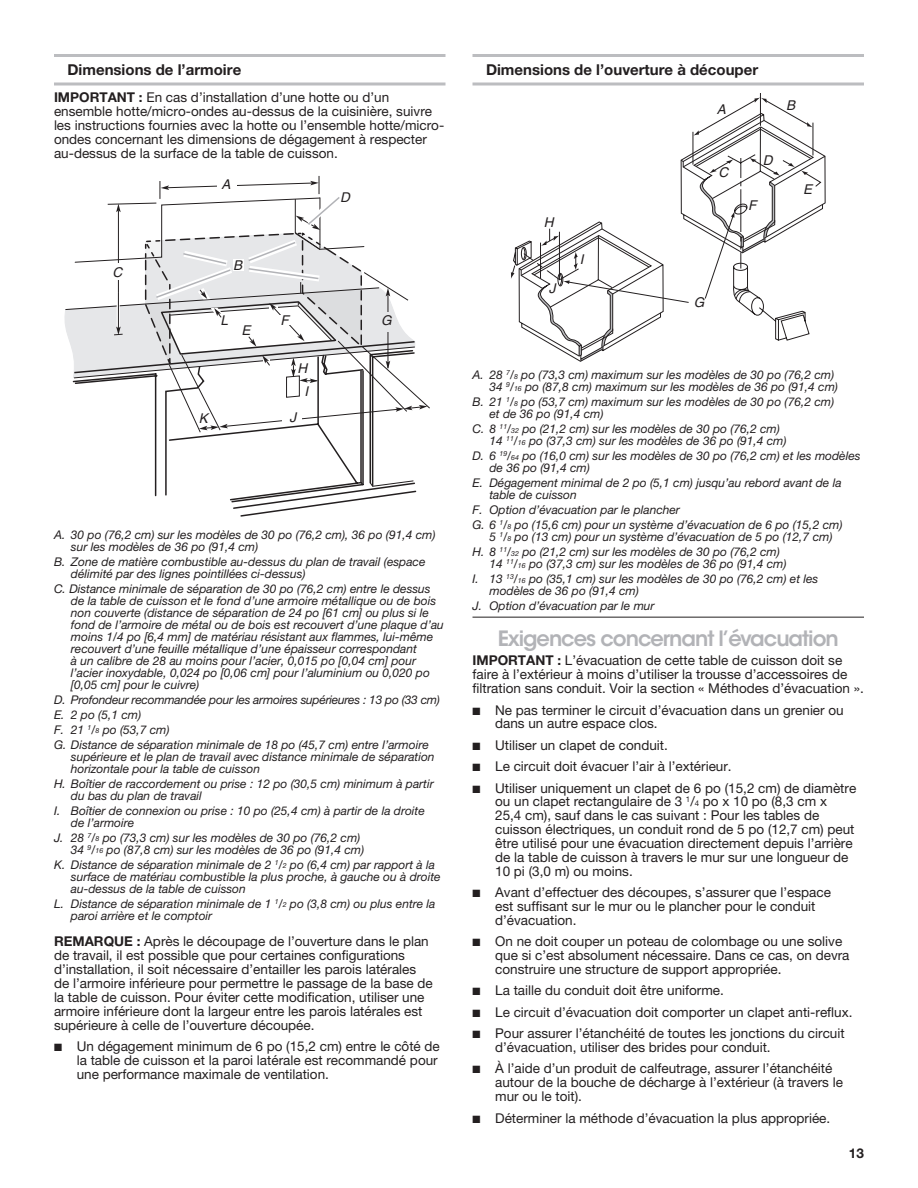
<style>
.page{position:relative;width:918px;height:1188px;background:#fff}
.page>*{position:absolute;margin:0;border:0;box-sizing:border-box;transform-origin:0 0}
.Heading_2{font:600 21px "ITC Avant Garde Std";letter-spacing:-.05em;color:#b2b3b7}
.Heading_3_Rules{font:700 15px "Helvetica Neue LT Std";color:#231f20}
.Body{font:13.5px/13.8px "Helvetica Neue LT Std";color:#231f20}
.t1{font:italic 13.5px "Helvetica";color:#231f20}
.t2{font:700 13.5px "Helvetica Neue LT Std";color:#231f20}
.Table_Callouts{font:italic 12px/12px "Helvetica Neue LT Std";color:#231f20}
.Table_Callouts-2{font:italic 12px "Helvetica Neue LT Std";letter-spacing:-.02em;color:#231f20}
.s1{font-weight:700}
.s2{font-size:7.05px}
.s3{font-size:7.8px}
</style>
<div class="page">
<hr style="left:54px;top:54px;width:392px;height:3px;background:#bcbdc0">
<svg style="left:54px;top:82px;width:392px;height:4px;fill:#dddddf"></svg>
<hr style="left:472px;top:54px;width:392px;height:3px;background:#bcbdc0">
<svg style="left:472px;top:82px;width:392px;height:4px;fill:#dddddf"></svg>
<hr style="left:472px;top:617px;width:392px;height:1px;background:#231f20">
<svg style="left:65px;top:176px;width:362px;height:341px"></svg>
<div style="left:276px;top:315px;width:20px;height:10px;background:#fff"></div>
<div style="left:233px;top:259px;width:10px;height:12px;background:#fff"></div>
<svg style="left:511px;top:93px;width:315px;height:269px"></svg>
<h3 class="Heading_3_Rules" style="left:68px;top:60px;width:175px">Dimensions de l’armoire</h3>
<p class="Body" style="left:54px;top:90px;width:392px"><span class="s1">IMPORTANT :</span> En cas d’installation d’une hotte ou d’un ensemble hotte/micro-ondes au-dessus de la cuisinière, suivre les instructions fournies avec la hotte ou l’ensemble hotte/micro&shy;ondes concernant les dimensions de dégagement à respecter au-dessus de la surface de la table de cuisson.</p>
<p class="t1" style="left:112px;top:265px;width:15px">C</p>
<p class="t1" style="left:222px;top:177px;width:14px">A</p>
<p class="t1" style="left:233px;top:257px;width:14px">B</p>
<p class="t1" style="left:220px;top:313px;width:12px">L</p>
<p class="t1" style="left:242px;top:322px;width:14px">E</p>
<p class="t1" style="left:281px;top:313px;width:13px">F</p>
<p class="t1" style="left:298px;top:360px;width:15px">H</p>
<p class="t1" style="left:305px;top:383px;width:9px">I</p>
<p class="t1" style="left:199px;top:411px;width:14px">K</p>
<p class="t1" style="left:290px;top:410px;width:12px">J</p>
<p class="t1" style="left:340px;top:189px;width:15px">D</p>
<p class="t1" style="left:381px;top:313px;width:15px">G</p>
<p class="Table_Callouts" style="left:71px;top:528px;width:366px;text-indent:-17px">A. 30 po (76,2 cm) sur les modèles de 30 po (76,2 cm), 36 po (91,4 cm) sur les modèles de 36 po (91,4 cm)</p>
<p class="Table_Callouts" style="left:71px;top:555px;width:356px;text-indent:-17px">B. Zone de matière combustible au-dessus du plan de travail (espace délimité par des lignes pointillées ci-dessus)</p>
<p class="Table_Callouts" style="left:71px;top:582px;width:374px;text-indent:-17px">C. Distance minimale de séparation de 30 po (76,2 cm) entre le dessus de la table de cuisson et le fond d’une armoire métallique ou de bois non couverte (distance de séparation de 24 po [61 cm] ou plus si le fond de l’armoire de métal ou de bois est recouvert d’une plaque d’au moins 1/4 po [6,4 mm] de matériau résistant aux flammes, lui-même recouvert d’une feuille métallique d’une épaisseur correspondant<br>à un calibre de 28 au moins pour l’acier, 0,015 po [0,04 cm] pour l’acier inoxydable, 0,024 po [0,06 cm] pour l’aluminium ou 0,020 po [0,05 cm] pour le cuivre)</p>
<p class="Table_Callouts-2" style="left:54px;top:692px;width:388px">D. Profondeur recommandée pour les armoires supérieures : 13 po (33 cm)</p>
<p class="Table_Callouts" style="left:54px;top:708px;width:89px">E. 2 po (5,1 cm)</p>
<p class="Table_Callouts" style="left:54px;top:723px;width:117px">F. 21 <sup>1</sup>/<span class="s2">8</span> po (53,7 cm)</p>
<p class="Table_Callouts" style="left:71px;top:738px;width:365px;text-indent:-17px">G. Distance de séparation minimale de 18 po (45,7 cm) entre l’armoire supérieure et le plan de travail avec distance minimale de séparation horizontale pour la table de cuisson</p>
<p class="Table_Callouts" style="left:71px;top:777px;width:364px;text-indent:-17px">H. Boîtier de raccordement ou prise : 12 po (30,5 cm) minimum à partir du bas du plan de travail</p>
<p class="Table_Callouts" style="left:71px;top:804px;width:355px;text-indent:-17px">I. Boîtier de connexion ou prise : 10 po (25,4 cm) à partir de la droite de l’armoire</p>
<p class="Table_Callouts" style="left:71px;top:831px;width:295px;text-indent:-17px">J. 28 <sup>7</sup>/<span class="s2">8</span> po (73,3 cm) sur les modèles de 30 po (76,2 cm)<br>34 <sup>9</sup>/<span class="s2">16</span> po (87,8 cm) sur les modèles de 36 po (91,4 cm)</p>
<p class="Table_Callouts" style="left:71px;top:858px;width:371px;text-indent:-17px">K. Distance de séparation minimale de 2 <sup>1</sup>/<span class="s2">2</span> po (6,4 cm) par rapport à la surface de matériau combustible la plus proche, à gauche ou à droite au-dessus de la table de cuisson</p>
<p class="Table_Callouts" style="left:71px;top:897px;width:366px;text-indent:-17px">L. Distance de séparation minimale de 1 <sup>1</sup>/<span class="s2">2</span> po (3,8 cm) ou plus entre la paroi arrière et le comptoir</p>
<p class="Body" style="left:54px;top:934px;width:380px"><span class="s1">REMARQUE :</span> Après le découpage de l’ouverture dans le plan de travail, il est possible que pour certaines configurations d’installation, il soit nécessaire d’entailler les parois latérales de l’armoire inférieure pour permettre le passage de la base de la table de cuisson. Pour éviter cette modification, utiliser une armoire inférieure dont la largeur entre les parois latérales est supérieure à celle de l’ouverture découpée.</p>
<p class="Body" style="left:77px;top:1039px;width:365px;text-indent:-23px">■ Un dégagement minimum de 6 po (15,2 cm) entre le côté de la table de cuisson et la paroi latérale est recommandé pour une performance maximale de ventilation.</p>
<h3 class="Heading_3_Rules" style="left:486px;top:60px;width:274px">Dimensions de l’ouverture à découper</h3>
<p class="t1" style="left:717px;top:102px;width:14px">A</p>
<p class="t1" style="left:786px;top:98px;width:14px">B</p>
<p class="t1" style="left:544px;top:215px;width:15px">H</p>
<p class="t1" style="left:549px;top:281px;width:12px">J</p>
<p class="t1" style="left:580px;top:251px;width:9px">I</p>
<p class="t1" style="left:719px;top:164px;width:15px">C</p>
<p class="t1" style="left:763px;top:152px;width:15px">D</p>
<p class="t1" style="left:748px;top:198px;width:13px">F</p>
<p class="t1" style="left:803px;top:181px;width:14px">E</p>
<p class="t1" style="left:694px;top:295px;width:15px">G</p>
<p class="Table_Callouts" style="left:489px;top:369px;width:350px;text-indent:-17px">A. 28 <sup>7</sup>/<span class="s2">8</span> po (73,3 cm) maximum sur les modèles de 30 po (76,2 cm)<br>34 <sup>9</sup>/<span class="s2">16</span> po (87,8 cm) maximum sur les modèles de 36 po (91,4 cm)</p>
<p class="Table_Callouts" style="left:489px;top:396px;width:346px;text-indent:-17px">B. 21 <sup>1</sup>/<span class="s2">8</span> po (53,7 cm) maximum sur les modèles de 30 po (76,2 cm) et de 36 po (91,4 cm)</p>
<p class="Table_Callouts" style="left:489px;top:423px;width:299px;text-indent:-17px">C. 8 <sup>11</sup>/<span class="s2">32</span> po (21,2 cm) sur les modèles de 30 po (76,2 cm)<br>14 <sup>11</sup>/<span class="s2">16</span> po (37,3 cm) sur les modèles de 36 po (91,4 cm)</p>
<p class="Table_Callouts" style="left:489px;top:450px;width:373px;text-indent:-17px">D. 6 <sup>19</sup>/<span class="s2">64</span> po (16,0 cm) sur les modèles de 30 po (76,2 cm) et les modèles de 36 po (91,4 cm)</p>
<p class="Table_Callouts" style="left:489px;top:477px;width:354px;text-indent:-17px">E. Dégagement minimal de 2 po (5,1 cm) jusqu’au rebord avant de la table de cuisson</p>
<p class="Table_Callouts" style="left:472px;top:504px;width:209px">F. Option d’évacuation par le plancher</p>
<p class="Table_Callouts" style="left:472px;top:519px;width:371px;text-align:center">G. 6 <sup>1</sup>/<span class="s2">8</span> po (15,6 cm) pour un système d’évacuation de 6 po (15,2 cm)<br>5 <sup>1</sup>/<span class="s2">8</span> po (13 cm) pour un système d’évacuation de 5 po (12,7 cm)</p>
<p class="Table_Callouts" style="left:489px;top:546px;width:299px;text-indent:-17px">H. 8 <sup>11</sup>/<span class="s2">32</span> po (21,2 cm) sur les modèles de 30 po (76,2 cm)<br>14 <sup>11</sup>/<span class="s2">16</span> po (37,3 cm) sur les modèles de 36 po (91,4 cm)</p>
<p class="Table_Callouts" style="left:489px;top:573px;width:330px;text-indent:-17px">I. 13 <sup>13</sup>/<span class="s2">16</span> po (35,1 cm) sur les modèles de 30 po (76,2 cm) et les modèles de 36 po (91,4 cm)</p>
<p class="Table_Callouts" style="left:472px;top:600px;width:184px">J. Option d’évacuation par le mur</p>
<h2 class="Heading_2" style="left:498px;top:625px;width:343px">Exigences concernant l’évacuation</h2>
<p class="Body" style="left:472px;top:654px;width:393px"><span class="s1">IMPORTANT :</span> L’évacuation de cette table de cuisson doit se faire à l’extérieur à moins d’utiliser la trousse d’accessoires de filtration sans conduit. Voir la section « Méthodes d’évacuation ».</p>
<p class="Body" style="left:495px;top:703px;width:350px;text-indent:-23px">■ Ne pas terminer le circuit d’évacuation dans un grenier ou dans un autre espace clos.</p>
<p class="Body" style="left:472px;top:738px;width:197px">■ Utiliser un clapet de conduit.</p>
<p class="Body" style="left:472px;top:759px;width:261px">■ Le circuit doit évacuer l’air à l’extérieur.</p>
<p class="Body" style="left:495px;top:781px;width:363px;text-indent:-23px">■ Utiliser uniquement un clapet de 6 po (15,2 cm) de diamètre ou un clapet rectangulaire de 3 <sup>1</sup>/<span class="s3">4</span> po x 10 po (8,3 cm x 25,4 cm), sauf dans le cas suivant : Pour les tables de cuisson électriques, un conduit rond de 5 po (12,7 cm) peut être utilisé pour une évacuation directement depuis l’arrière de la table de cuisson à travers le mur sur une longueur de 10 pi (3,0 m) ou moins.</p>
<p class="Body" style="left:495px;top:885px;width:337px;text-indent:-23px">■ Avant d’effectuer des découpes, s’assurer que l’espace est suffisant sur le mur ou le plancher pour le conduit d’évacuation.</p>
<p class="Body" style="left:495px;top:934px;width:356px;text-indent:-23px">■ On ne doit couper un poteau de colombage ou une solive que si c’est absolument nécessaire. Dans ce cas, on devra construire une structure de support appropriée.</p>
<p class="Body" style="left:472px;top:984px;width:253px">■ La taille du conduit doit être uniforme.</p>
<p class="Body" style="left:472px;top:1005px;width:381px">■ Le circuit d’évacuation doit comporter un clapet anti-reflux.</p>
<p class="Body" style="left:495px;top:1026px;width:351px;text-indent:-23px">■ Pour assurer l’étanchéité de toutes les jonctions du circuit d’évacuation, utiliser des brides pour conduit.</p>
<p class="Body" style="left:495px;top:1062px;width:349px;text-indent:-23px">■ À l’aide d’un produit de calfeutrage, assurer l’étanchéité autour de la bouche de décharge à l’extérieur (à travers le mur ou le toit).</p>
<p class="Body" style="left:472px;top:1111px;width:359px">■ Déterminer la méthode d’évacuation la plus appropriée.</p>
<p class="t2" style="left:849px;top:1145px;width:17px">13</p>
</div>
